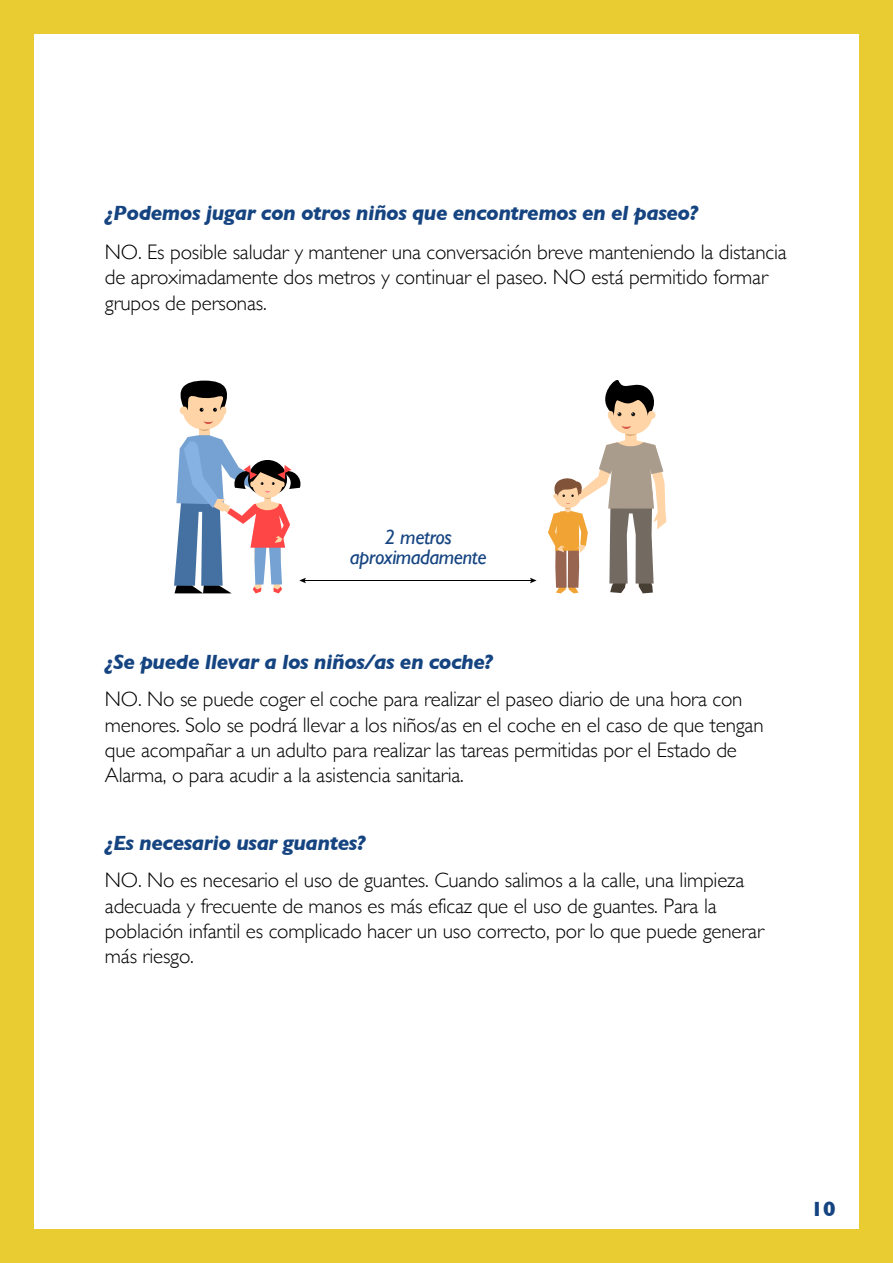
<style>
.page{position:relative;width:893px;height:1263px;background:#e8cc32}
.page>*{position:absolute;margin:0;border:0;box-sizing:border-box;transform-origin:0 0}
.t1{font:300 21px/25.2px "Gill Sans";letter-spacing:-.01em;color:#000}
.t2{font:italic 700 21px "Gill Sans";letter-spacing:-.025em;color:#154481}
.t3{font:italic 21px/19.5px "Gill Sans";letter-spacing:-.025em;color:#154481;text-align:center}
.t4{font:700 21px "Gill Sans";color:#154481}
</style>
<div class="page">
<div style="left:34px;top:34px;width:825px;height:1195px;background:#fff"></div>
<svg style="left:548px;top:380px;width:118px;height:213px"></svg>
<hr style="left:304px;top:580px;width:228px;height:1px;background:#000">
<svg style="left:174px;top:381px;width:132px;height:212px"></svg>
<svg style="left:530px;top:578px;width:7px;height:5px"></svg>
<p class="t2" style="left:105px;top:200px;width:595px">¿Podemos jugar con otros niños que encontremos en el paseo?</p>
<p class="t1" style="left:105px;top:239px;width:683px">NO. Es posible saludar y mantener una conversación breve manteniendo la distancia de aproximadamente dos metros y continuar el paseo. NO está permitido formar grupos de personas.</p>
<p class="t3" style="left:350px;top:527px;width:138px">2 metros aproximadamente</p>
<p class="t2" style="left:105px;top:649px;width:390px">¿Se puede llevar a los niños/as en coche?</p>
<p class="t1" style="left:105px;top:686px;width:660px">NO. No se puede coger el coche para realizar el paseo diario de una hora con menores. Solo se podrá llevar a los niños/as en el coche en el caso de que tengan que acompañar a un adulto para realizar las tareas permitidas por el Estado de Alarma, o para acudir a la asistencia sanitaria.</p>
<p class="t2" style="left:105px;top:830px;width:262px">¿Es necesario usar guantes?</p>
<p class="t1" style="left:105px;top:867px;width:661px">NO. No es necesario el uso de guantes. Cuando salimos a la calle, una limpieza adecuada y frecuente de manos es más eficaz que el uso de guantes. Para la población infantil es complicado hacer un uso correcto, por lo que puede generar más riesgo.</p>
<p class="t4" style="left:811px;top:1192px;width:26px">10</p>
</div>
